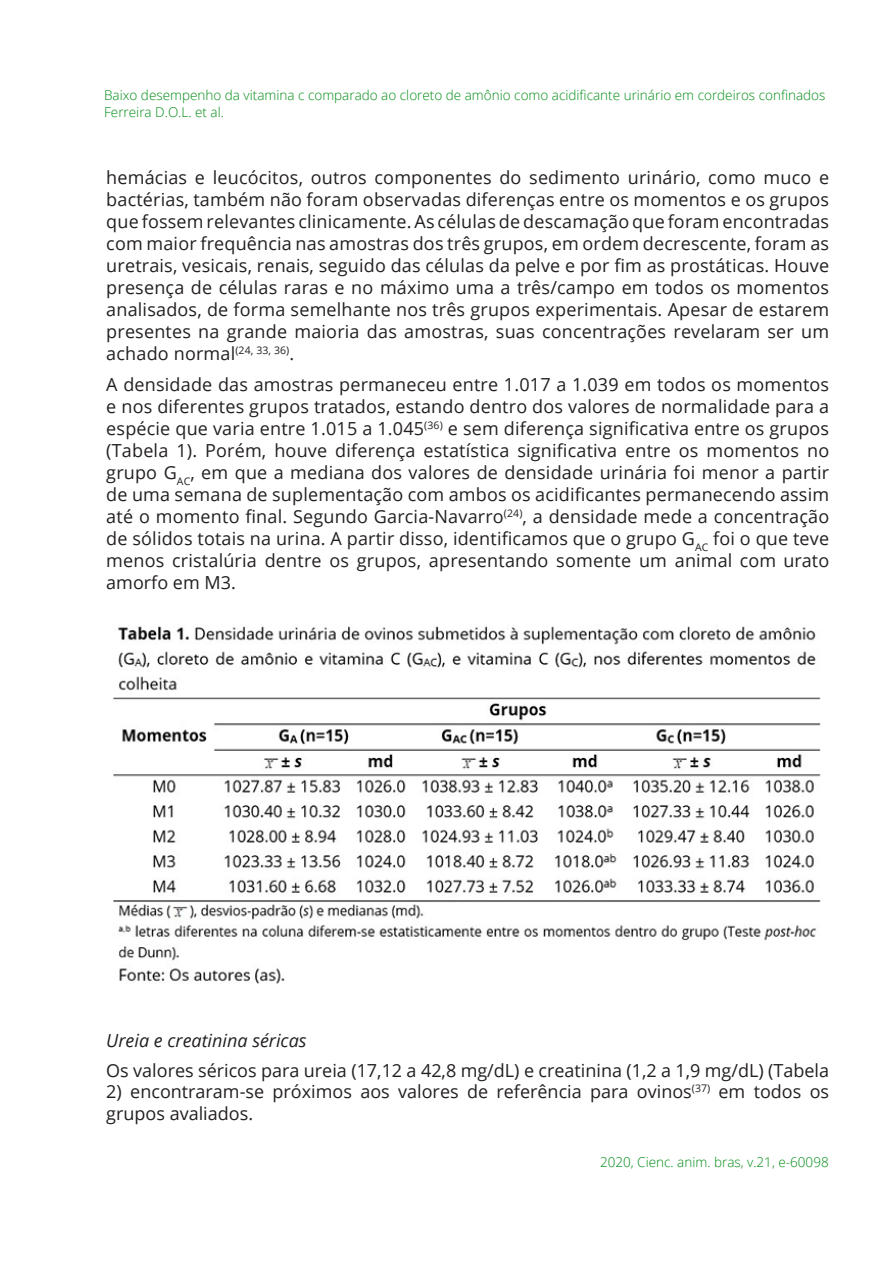
<style>
.page{position:relative;width:893px;height:1263px;background:#fff}
.page>*{position:absolute;margin:0;border:0;box-sizing:border-box;transform-origin:0 0}
.t1{font:18px/22px "Open Sans";color:#231f20;text-align:justify}
.t2{font:italic 18px "Open Sans";color:#231f20}
.t3{font:300 13.5px/16.5px "Open Sans";color:#008c14}
</style>
<div class="page">
<img style="left:113px;top:626px;width:708px;height:358px">
<p class="t3" style="left:104px;top:87px;width:723px">Baixo desempenho da vitamina c comparado ao cloreto de amônio como acidificante urinário em cordeiros confinados<br>Ferreira D.O.L. et al.</p>
<p class="t1" style="left:106px;top:166px;width:724px">hemácias e leucócitos, outros componentes do sedimento urinário, como muco e bactérias, também não foram observadas diferenças entre os momentos e os grupos que fossem relevantes clinicamente. As células de descamação que foram encontradas com maior frequência nas amostras dos três grupos, em ordem decrescente, foram as uretrais, vesicais, renais, seguido das células da pelve e por fim as prostáticas. Houve presença de células raras e no máximo uma a três/campo em todos os momentos analisados, de forma semelhante nos três grupos experimentais. Apesar de estarem presentes na grande maioria das amostras, suas concentrações revelaram ser um achado normal<sup>(24,</sup> <sup>33,</sup> <sup>36)</sup>.</p>
<p class="t1" style="left:106px;top:373px;width:724px">A densidade das amostras permaneceu entre 1.017 a 1.039 em todos os momentos e nos diferentes grupos tratados, estando dentro dos valores de normalidade para a espécie que varia entre 1.015 a 1.045<sup>(36)</sup> e sem diferença significativa entre os grupos (Tabela 1). Porém, houve diferença estatística significativa entre os momentos no grupo G<sub>AC</sub>, em que a mediana dos valores de densidade urinária foi menor a partir de uma semana de suplementação com ambos os acidificantes permanecendo assim até o momento final. Segundo Garcia-Navarro<sup>(24)</sup>, a densidade mede a concentração de sólidos totais na urina. A partir disso, identificamos que o grupo G<sub>AC</sub> foi o que teve menos cristalúria dentre os grupos, apresentando somente um animal com urato amorfo em M3.</p>
<p class="t2" style="left:106px;top:1028px;width:202px">Ureia e creatinina séricas</p>
<p class="t1" style="left:106px;top:1059px;width:724px">Os valores séricos para ureia (17,12 a 42,8 mg/dL) e creatinina (1,2 a 1,9 mg/dL) (Tabela</p>
<p class="t1" style="left:106px;top:1080px;width:724px;line-height:21.6px">2) encontraram-se próximos aos valores de referência para ovinos<sup>(37)</sup> em todos os grupos avaliados.</p>
<p class="t3" style="left:600px;top:1153px;width:230px">2020, Cienc. anim. bras, v.21, e-60098</p>
</div>
